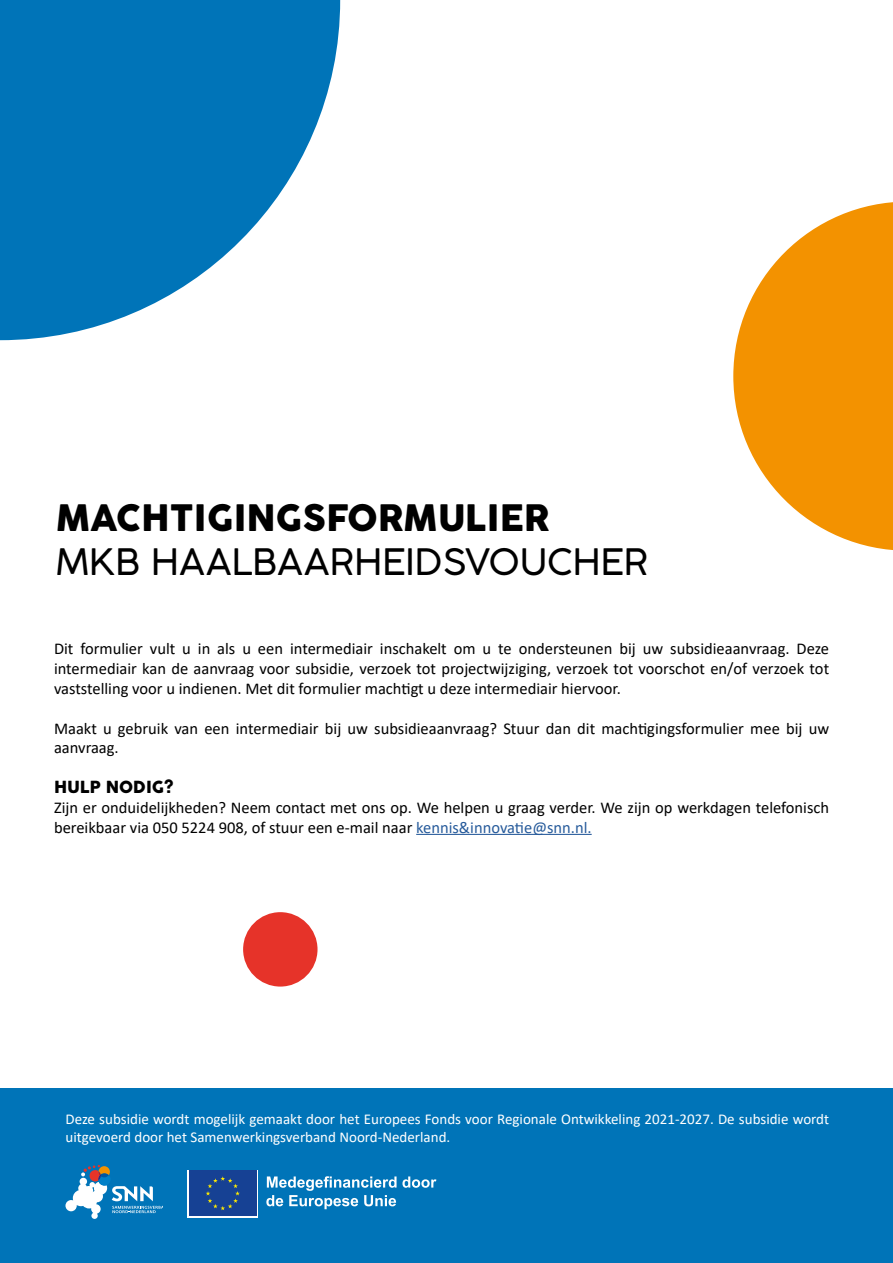
<style>
.page{position:relative;width:893px;height:1263px;background:#fff}
.page>*{position:absolute;margin:0;border:0;box-sizing:border-box;transform-origin:0 0}
.t1{font:300 36px "Cocogoose Pro";color:#000}
.t2{font:36px "Cocogoose Pro";color:#000}
.t3{font:16.5px/19.8px "Calibri";color:#000}
.t4{font:16.5px "Cocogoose Pro";color:#000}
.t5{font:15px/18px "Calibri";color:#fff}
.s1{color:#275b9b}
</style>
<div class="page">
<div style="left:0;top:1089px;width:893px;height:174px;background:#0074b8"></div>
<div style="left:243px;top:912px;width:74px;height:74px;background:#e63329;border-radius:50%"></div>
<svg style="left:0;top:0;width:340px;height:340px;fill:#0074b8"></svg>
<svg style="left:733px;top:202px;width:160px;height:348px;fill:#f39200"></svg>
<hr style="left:416px;top:834px;width:176px;height:1px;background:#275b9b">
<svg style="left:65px;top:1165px;width:98px;height:54px"></svg>
<div style="left:188px;top:1169px;width:70px;height:48px;background:#164194"></div>
<svg style="left:206px;top:1176px;width:34px;height:34px"></svg>
<svg style="left:266px;top:1176px;width:170px;height:33px"></svg>
<h1 class="t2" style="left:56px;top:494px;width:495px">MACHTIGINGSFORMULIER</h1>
<h1 class="t1" style="left:56px;top:537px;width:594px">MKB HAALBAARHEIDSVOUCHER</h1>
<p class="t3" style="left:54px;top:638px;width:777px;text-align:justify">Dit formulier vult u in als u een intermediair inschakelt om u te ondersteunen bij uw subsidieaanvraag. Deze intermediair kan de aanvraag voor subsidie, verzoek tot projectwijziging, verzoek tot voorschot en/of verzoek tot vaststelling voor u indienen. Met dit formulier machtigt u deze intermediair hiervoor.</p>
<p class="t3" style="left:54px;top:718px;width:777px">Maakt u gebruik van een intermediair bij uw subsidieaanvraag? Stuur dan dit machtigingsformulier mee bij uw aanvraag.</p>
<p class="t4" style="left:54px;top:776px;width:121px">HULP NODIG?</p>
<p class="t3" style="left:54px;top:797px;width:777px">Zijn er onduidelijkheden? Neem contact met ons op. We helpen u graag verder. We zijn op werkdagen telefonisch bereikbaar via 050 5224 908, of stuur een e-mail naar <span class="s1">kennis&amp;innovatie@snn.nl.</span></p>
<p class="t5" style="left:65px;top:1109px;width:765px">Deze subsidie wordt mogelijk gemaakt door het Europees Fonds voor Regionale Ontwikkeling 2021-2027. De subsidie wordt uitgevoerd door het Samenwerkingsverband Noord-Nederland.</p>
</div>
